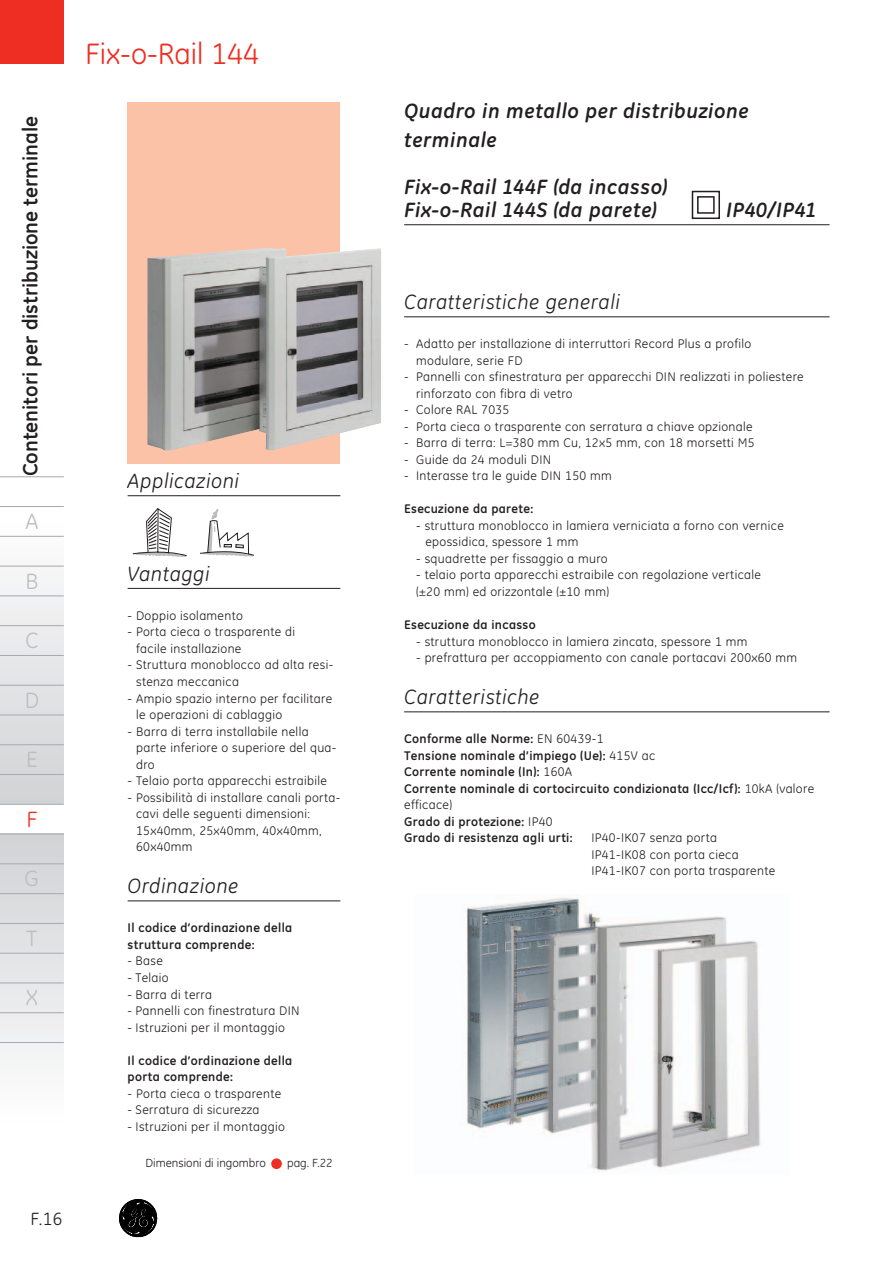
<style>
.page{position:relative;width:893px;height:1262px;background:#fff}
.page>*{position:absolute;margin:0;border:0;box-sizing:border-box;transform-origin:0 0}
.t1{font:30px "GE Inspira";color:#ee2e22}
.t2{font:22.5px "GE Inspira";color:#bcbdc0}
.t3{font:22.5px "GE Inspira";color:#ee2e22}
.t4{font:italic 700 21px/29px "GE Inspira";letter-spacing:.025em;color:#231f20}
.t5{font:italic 21px "GE Inspira";letter-spacing:.025em;color:#231f20}
.t6{font:700 21px "GE Inspira";color:#231f20}
.t7{font:18px "GE Inspira";color:#231f20}
.t8{font:12.75px/16.5px "GE Inspira";letter-spacing:.025em;color:#231f20}
.t9{font:700 12.75px/16.5px "GE Inspira";letter-spacing:.025em;color:#231f20}
.t10{font:12px "GE Inspira";color:#231f20}
.s1{font-weight:400}
</style>
<div class="page">
<div style="left:0;top:519px;width:64px;height:285px;background:linear-gradient(to bottom,#fdfdfd,#d0d2d4)"></div>
<div style="left:0;top:833px;width:64px;height:290px;background:linear-gradient(to bottom,#d0d1d4,#fdfdfd)"></div>
<hr style="left:0;top:476px;width:64px;height:1px;background:#a8a9ad">
<hr style="left:0;top:506px;width:64px;height:1px;background:#a8a9ad">
<hr style="left:0;top:536px;width:64px;height:1px;background:#a8a9ad">
<hr style="left:0;top:566px;width:64px;height:1px;background:#a8a9ad">
<hr style="left:0;top:595px;width:64px;height:1px;background:#a8a9ad">
<hr style="left:0;top:625px;width:64px;height:1px;background:#a8a9ad">
<hr style="left:0;top:655px;width:64px;height:1px;background:#a8a9ad">
<hr style="left:0;top:685px;width:64px;height:1px;background:#a8a9ad">
<hr style="left:0;top:714px;width:64px;height:1px;background:#a8a9ad">
<hr style="left:0;top:744px;width:64px;height:1px;background:#a8a9ad">
<hr style="left:0;top:774px;width:64px;height:1px;background:#a8a9ad">
<hr style="left:0;top:804px;width:64px;height:1px;background:#a8a9ad">
<hr style="left:0;top:833px;width:64px;height:1px;background:#a8a9ad">
<hr style="left:0;top:863px;width:64px;height:1px;background:#a8a9ad">
<hr style="left:0;top:893px;width:64px;height:1px;background:#a8a9ad">
<hr style="left:0;top:923px;width:64px;height:1px;background:#a8a9ad">
<hr style="left:0;top:952px;width:64px;height:1px;background:#a8a9ad">
<hr style="left:0;top:982px;width:64px;height:1px;background:#a8a9ad">
<hr style="left:0;top:1012px;width:64px;height:1px;background:#a8a9ad">
<hr style="left:0;top:1042px;width:64px;height:1px;background:#a8a9ad">
<div style="left:0;top:0;width:64px;height:64px;background:#ee2e22"></div>
<div style="left:128px;top:102px;width:212px;height:361px;background:#fbc2a8"></div>
<svg style="left:119px;top:1199px;width:39px;height:38px"></svg>
<hr style="left:404px;top:316px;width:425px;height:1px;background:#231f20">
<hr style="left:404px;top:711px;width:425px;height:1px;background:#231f20">
<hr style="left:128px;top:495px;width:212px;height:1px;background:#231f20">
<hr style="left:128px;top:588px;width:212px;height:1px;background:#231f20">
<hr style="left:128px;top:900px;width:212px;height:1px;background:#231f20">
<hr style="left:404px;top:224px;width:425px;height:1px;background:#231f20">
<div style="left:271px;top:1158px;width:11px;height:11px;background:#ee2e22;border-radius:50%"></div>
<svg style="left:133px;top:508px;width:54px;height:49px"></svg>
<svg style="left:200px;top:508px;width:54px;height:49px"></svg>
<img style="left:147px;top:248px;width:234px;height:202px">
<img style="left:463px;top:897px;width:298px;height:274px">
<svg style="left:691px;top:190px;width:29px;height:29px"></svg>
<h3 class="t6" style="left:22px;top:476px;width:362px;rotate:-90deg">Contenitori per distribuzione terminale</h3>
<h2 class="t2" style="left:25px;top:512px;width:14px">A</h2>
<h2 class="t2" style="left:25px;top:572px;width:14px">B</h2>
<h2 class="t2" style="left:25px;top:631px;width:15px">C</h2>
<h2 class="t2" style="left:25px;top:691px;width:16px">D</h2>
<h2 class="t2" style="left:26px;top:750px;width:13px">E</h2>
<h2 class="t3" style="left:26px;top:810px;width:13px">F</h2>
<h2 class="t2" style="left:25px;top:869px;width:16px">G</h2>
<h2 class="t2" style="left:27px;top:929px;width:12px">T</h2>
<h2 class="t2" style="left:26px;top:988px;width:14px">X</h2>
<h3 class="t7" style="left:30px;top:1211px;width:33px">F.16</h3>
<h1 class="t1" style="left:85px;top:41px;width:175px">Fix-o-Rail 144</h1>
<h3 class="t5" style="left:128px;top:472px;width:113px">Applicazioni</h3>
<h3 class="t5" style="left:128px;top:565px;width:83px">Vantaggi</h3>
<p class="t8" style="left:128px;top:608px;width:117px">- Doppio isolamento</p>
<p class="t8" style="left:136px;top:625px;width:160px;text-indent:-9px">- Porta cieca o trasparente di facile installazione</p>
<p class="t8" style="left:136px;top:658px;width:199px;text-indent:-9px">- Struttura monoblocco ad alta resi&shy;stenza meccanica</p>
<p class="t8" style="left:136px;top:691px;width:197px;text-indent:-9px">- Ampio spazio interno per facilitare le operazioni di cablaggio</p>
<p class="t8" style="left:136px;top:724px;width:202px;text-indent:-9px">- Barra di terra installabile nella parte inferiore o superiore del qua&shy;dro</p>
<p class="t8" style="left:128px;top:773px;width:201px">- Telaio porta apparecchi estraibile</p>
<p class="t8" style="left:136px;top:790px;width:206px;text-indent:-9px">- Possibilità di installare canali porta&shy;cavi delle seguenti dimensioni:<br>15x40mm, 25x40mm, 40x40mm,<br>60x40mm</p>
<h3 class="t5" style="left:128px;top:877px;width:112px">Ordinazione</h3>
<p class="t9" style="left:128px;top:920px;width:166px">Il codice d’ordinazione della struttura comprende:</p>
<p class="t8" style="left:128px;top:953px;width:37px">- Base</p>
<p class="t8" style="left:128px;top:970px;width:43px">- Telaio</p>
<p class="t8" style="left:128px;top:986px;width:86px">- Barra di terra</p>
<p class="t8" style="left:128px;top:1003px;width:173px">- Pannelli con finestratura DIN</p>
<p class="t8" style="left:128px;top:1019px;width:159px">- Istruzioni per il montaggio</p>
<p class="t9" style="left:128px;top:1052px;width:166px">Il codice d’ordinazione della porta comprende:</p>
<p class="t8" style="left:128px;top:1085px;width:155px">- Porta cieca o trasparente</p>
<p class="t8" style="left:128px;top:1102px;width:133px">- Serratura di sicurezza</p>
<p class="t8" style="left:128px;top:1118px;width:159px">- Istruzioni per il montaggio</p>
<p class="t10" style="left:146px;top:1158px;width:122px">Dimensioni di ingombro</p>
<p class="t10" style="left:287px;top:1157px;width:47px">pag. F.22</p>
<h3 class="t4" style="left:404px;top:98px;width:346px">Quadro in metallo per distribuzione terminale</h3>
<h3 class="t4" style="left:404px;top:177px;width:265px;line-height:22.5px">Fix-o-Rail 144F (da incasso)<br>Fix-o-Rail 144S (da parete)</h3>
<h3 class="t4" style="left:726px;top:197px;width:91px">IP40/IP41</h3>
<h3 class="t5" style="left:404px;top:293px;width:217px">Caratteristiche generali</h3>
<p class="t8" style="left:416px;top:337px;width:337px;text-indent:-12px">- Adatto per installazione di interruttori Record Plus a profilo modulare, serie FD</p>
<p class="t8" style="left:416px;top:370px;width:389px;text-indent:-12px">- Pannelli con sfinestratura per apparecchi DIN realizzati in poliestere rinforzato con fibra di vetro</p>
<p class="t8" style="left:404px;top:403px;width:107px">- Colore RAL 7035</p>
<p class="t8" style="left:404px;top:419px;width:350px">- Porta cieca o trasparente con serratura a chiave opzionale</p>
<p class="t8" style="left:404px;top:436px;width:352px">- Barra di terra: L=380 mm Cu, 12x5 mm, con 18 morsetti M5</p>
<p class="t8" style="left:404px;top:452px;width:149px">- Guide da 24 moduli DIN</p>
<p class="t8" style="left:404px;top:469px;width:209px">- Interasse tra le guide DIN 150 mm</p>
<p class="t9" style="left:404px;top:502px;width:130px">Esecuzione da parete:</p>
<p class="t8" style="left:425px;top:518px;width:360px;text-indent:-9px">- struttura monoblocco in lamiera verniciata a forno con vernice epossidica, spessore 1 mm</p>
<p class="t8" style="left:416px;top:551px;width:193px">- squadrette per fissaggio a muro</p>
<p class="t8" style="left:416px;top:568px;width:346px">- telaio porta apparecchi estraibile con regolazione verticale (±20 mm) ed orizzontale (±10 mm)</p>
<p class="t9" style="left:404px;top:617px;width:133px">Esecuzione da incasso</p>
<p class="t8" style="left:416px;top:634px;width:333px">- struttura monoblocco in lamiera zincata, spessore 1 mm</p>
<p class="t8" style="left:416px;top:650px;width:382px">- prefrattura per accoppiamento con canale portacavi 200x60 mm</p>
<h3 class="t5" style="left:404px;top:688px;width:137px">Caratteristiche</h3>
<p class="t9" style="left:404px;top:731px;width:411px">Conforme alle Norme: <span class="s1">EN 60439-1<br></span>Tensione nominale d’impiego (Ue): <span class="s1">415V ac<br></span>Corrente nominale (In): <span class="s1">160A<br></span>Corrente nominale di cortocircuito condizionata (Icc/Icf): <span class="s1">10kA (valore efficace)<br></span>Grado di protezione: <span class="s1">IP40<br></span>Grado di resistenza agli urti:</p>
<p class="t8" style="left:591px;top:830px;width:185px">IP40-IK07 senza porta<br>IP41-IK08 con porta cieca<br>IP41-IK07 con porta trasparente</p>
</div>
